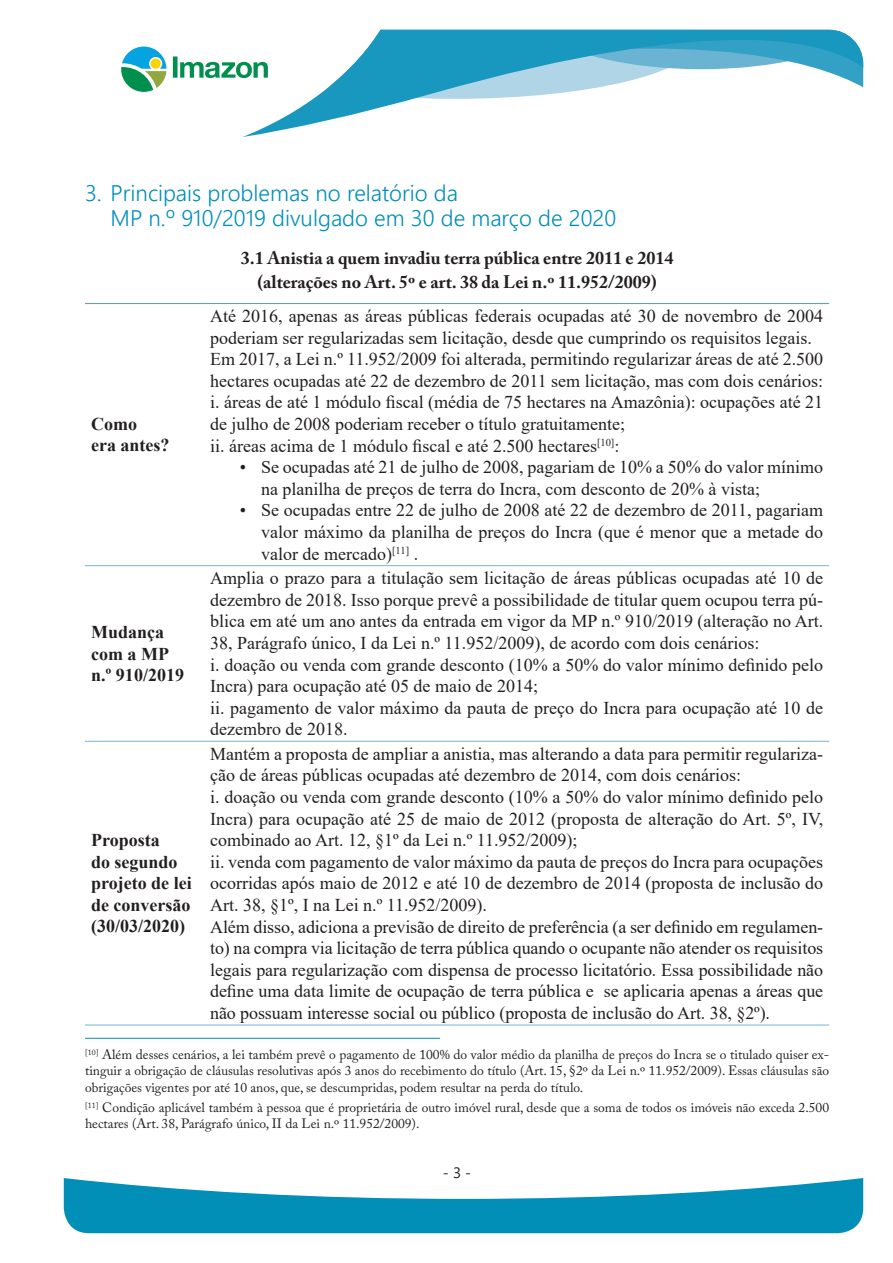
<style>
.page{position:relative;width:893px;height:1263px;background:#fff}
.page>*{position:absolute;margin:0;border:0;box-sizing:border-box;transform-origin:0 0}
.Titulo_01{font:300 22.5px "Segoe UI";color:#018fb8}
.Recuo_bullts_Tabela{font:18px/21.6px "Times New Roman";color:#231f20}
.Tit_Tabelas{font:700 18px/24.6px "Adobe Caslon Pro";color:#231f20;text-align:center}
.TXT_Tabelas{font:700 18px/21.6px "Times New Roman";color:#231f20}
.t1{font:15px "Segoe UI";color:#231f20}
.NOTAS{font:13.5px/16.2px "Adobe Caslon Pro";color:#231f20;text-align:justify}
</style>
<div class="page">
<svg style="left:243px;top:30px;width:620px;height:107px"></svg>
<svg style="left:64px;top:1178px;width:799px;height:55px"></svg>
<svg style="left:173px;top:56px;width:95px;height:22px"></svg>
<svg style="left:121px;top:47px;width:46px;height:45px"></svg>
<hr style="left:85px;top:303px;width:119px;height:1px;background:#6fa09f">
<hr style="left:204px;top:303px;width:625px;height:1px;background:#6fa09f">
<hr style="left:85px;top:565px;width:119px;height:1px;background:#82bed9">
<hr style="left:204px;top:565px;width:625px;height:1px;background:#82bed9">
<hr style="left:85px;top:741px;width:119px;height:1px;background:#82bed9">
<hr style="left:204px;top:741px;width:625px;height:1px;background:#82bed9">
<hr style="left:85px;top:1024px;width:119px;height:1px;background:#82bed9">
<hr style="left:204px;top:1024px;width:625px;height:1px;background:#82bed9">
<hr style="left:85px;top:1038px;width:355px;height:1px;background:#018fb8">
<p class="Titulo_01" style="left:85px;top:172px;width:374px">3. Principais problemas no relatório da</p>
<p class="Titulo_01" style="left:111px;top:197px;width:507px">MP n.º 910/2019 divulgado em 30 de março de 2020</p>
<p class="TXT_Tabelas" style="left:91px;top:412px;width:47px">Como</p>
<p class="TXT_Tabelas" style="left:91px;top:434px;width:80px">era antes?</p>
<p class="TXT_Tabelas" style="left:91px;top:621px;width:75px">Mudança</p>
<p class="TXT_Tabelas" style="left:91px;top:642px;width:79px">com a MP</p>
<p class="TXT_Tabelas" style="left:91px;top:664px;width:94px">n.º 910/2019</p>
<p class="Tit_Tabelas" style="left:241px;top:245px;width:434px">3.1 Anistia a quem invadiu terra pública entre 2011 e 2014 (alterações no Art. 5º e art. 38 da Lei n.º 11.952/2009)</p>
<p class="Recuo_bullts_Tabela" style="left:210px;top:305px;width:615px">Até 2016, apenas as áreas públicas federais ocupadas até 30 de novembro de 2004 poderiam ser regularizadas sem licitação, desde que cumprindo os requisitos legais.</p>
<p class="Recuo_bullts_Tabela" style="left:210px;top:348px;width:615px">Em 2017, a Lei n.º 11.952/2009 foi alterada, permitindo regularizar áreas de até 2.500 hectares ocupadas até 22 de dezembro de 2011 sem licitação, mas com dois cenários:</p>
<p class="Recuo_bullts_Tabela" style="left:210px;top:391px;width:615px">i. áreas de até 1 módulo fiscal (média de 75 hectares na Amazônia): ocupações até 21 de julho de 2008 poderiam receber o título gratuitamente;</p>
<p class="Recuo_bullts_Tabela" style="left:210px;top:434px;width:411px">ii. áreas acima de 1 módulo fiscal e até 2.500 hectares<sup>[10]</sup>:</p>
<p class="Recuo_bullts_Tabela" style="left:261px;top:456px;width:564px;text-indent:-21px">• Se ocupadas até 21 de julho de 2008, pagariam de 10% a 50% do valor mínimo na planilha de preços de terra do Incra, com desconto de 20% à vista;</p>
<p class="Recuo_bullts_Tabela" style="left:261px;top:499px;width:564px;text-align:justify;text-indent:-21px">• Se ocupadas entre 22 de julho de 2008 até 22 de dezembro de 2011, pagariam valor máximo da planilha de preços do Incra (que é menor que a metade do valor de mercado)<sup>[11]</sup> .</p>
<p class="Recuo_bullts_Tabela" style="left:210px;top:567px;width:615px;text-align:justify">Amplia o prazo para a titulação sem licitação de áreas públicas ocupadas até 10 de dezembro de 2018. Isso porque prevê a possibilidade de titular quem ocupou terra pú&shy;blica em até um ano antes da entrada em vigor da MP n.º 910/2019 (alteração no Art.<br>38, Parágrafo único, I da Lei n.º 11.952/2009), de acordo com dois cenários:</p>
<p class="Recuo_bullts_Tabela" style="left:210px;top:653px;width:615px">i. doação ou venda com grande desconto (10% a 50% do valor mínimo definido pelo<br>Incra) para ocupação até 05 de maio de 2014;</p>
<p class="Recuo_bullts_Tabela" style="left:210px;top:696px;width:615px">ii. pagamento de valor máximo da pauta de preço do Incra para ocupação até 10 de dezembro de 2018.</p>
<p class="Recuo_bullts_Tabela" style="left:210px;top:742px;width:615px">Mantém a proposta de ampliar a anistia, mas alterando a data para permitir regulariza&shy;ção de áreas públicas ocupadas até dezembro de 2014, com dois cenários:</p>
<p class="Recuo_bullts_Tabela" style="left:210px;top:785px;width:615px;text-align:justify">i. doação ou venda com grande desconto (10% a 50% do valor mínimo definido pelo Incra) para ocupação até 25 de maio de 2012 (proposta de alteração do Art. 5º, IV, combinado ao Art. 12, §1º da Lei n.º 11.952/2009);</p>
<p class="Recuo_bullts_Tabela" style="left:210px;top:850px;width:615px;text-align:justify">ii. venda com pagamento de valor máximo da pauta de preços do Incra para ocupações ocorridas após maio de 2012 e até 10 de dezembro de 2014 (proposta de inclusão do Art. 38, §1º, I na Lei n.º 11.952/2009).</p>
<p class="Recuo_bullts_Tabela" style="left:210px;top:915px;width:615px;text-align:justify">Além disso, adiciona a previsão de direito de preferência (a ser definido em regulamen&shy;to) na compra via licitação de terra pública quando o ocupante não atender os requisitos legais para regularização com dispensa de processo licitatório. Essa possibilidade não define uma data limite de ocupação de terra pública e se aplicaria apenas a áreas que não possuam interesse social ou público (proposta de inclusão do Art. 38, §2º).</p>
<p class="NOTAS" style="left:85px;top:1046px;width:746px"><sup>[10]</sup> Além desses cenários, a lei também prevê o pagamento de 100% do valor médio da planilha de preços do Incra se o titulado quiser ex&shy;tinguir a obrigação de cláusulas resolutivas após 3 anos do recebimento do título (Art. 15, §2º da Lei n.º 11.952/2009). Essas cláusulas são obrigações vigentes por até 10 anos, que, se descumpridas, podem resultar na perda do título.</p>
<p class="NOTAS" style="left:85px;top:1099px;width:745px"><sup>[11]</sup> Condição aplicável também à pessoa que é proprietária de outro imóvel rural, desde que a soma de todos os imóveis não exceda 2.500 hectares (Art. 38, Parágrafo único, II da Lei n.º 11.952/2009).</p>
<p class="TXT_Tabelas" style="left:91px;top:829px;width:102px">Proposta<br>do segundo projeto de lei de conversão (30/03/2020)</p>
<p class="t1" style="left:443px;top:1158px;width:30px">- 3 -</p>
</div>
